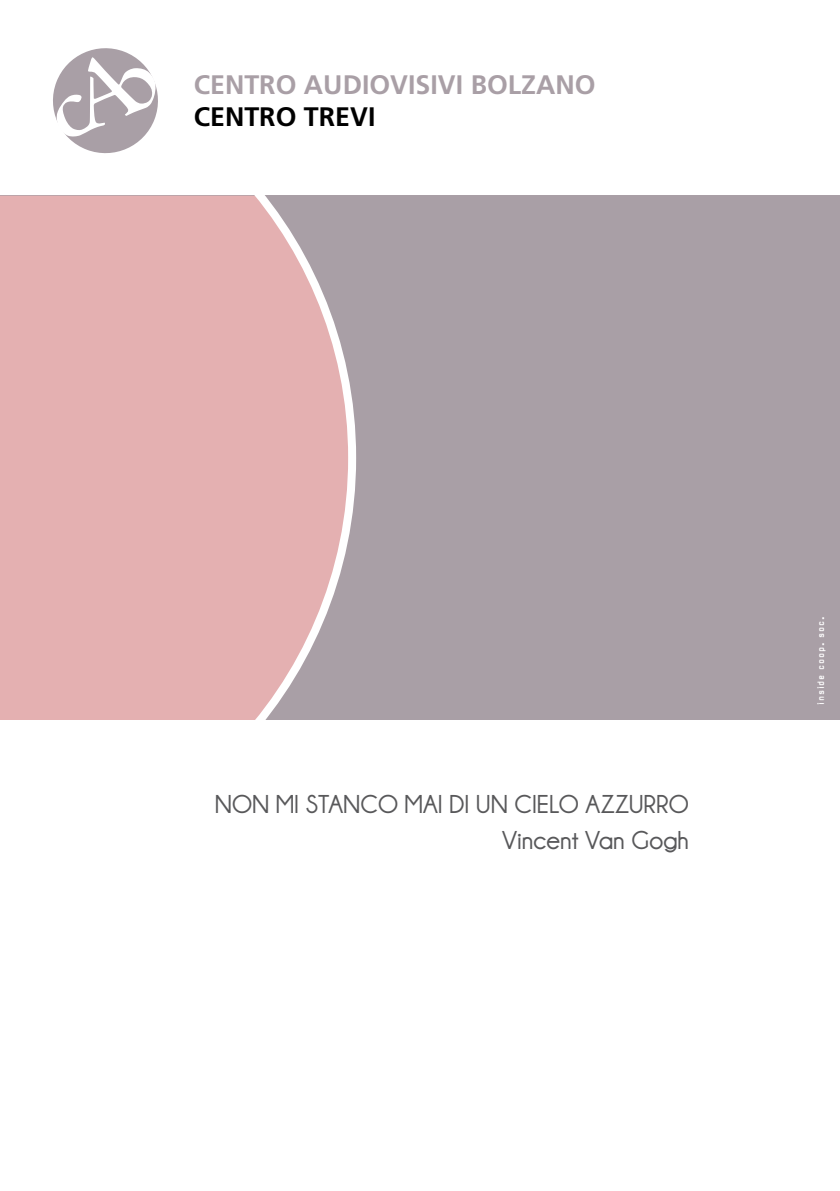
<style>
.page{position:relative;width:840px;height:1191px;background:#fff}
.page>*{position:absolute;margin:0;border:0;box-sizing:border-box;transform-origin:0 0}
.t1{font:700 26.8px "Frutiger";color:#a99fa6}
.t2{font:700 26.8px "Frutiger";color:#000}
.t3{font:700 26px/36px "Champagne&Limousines";color:#58585a;text-align:right}
.t4{font:9px "Clicker";letter-spacing:.075em;color:#fff}
</style>
<div class="page">
<svg style="left:53px;top:48px;width:105px;height:106px"></svg>
<div style="left:0;top:196px;width:839px;height:524px;background:#a99fa6"></div>
<svg style="left:0;top:196px;width:356px;height:524px;background:#dfb0b1"></svg>
<p class="t1" style="left:194px;top:69px;width:34px">CENTRO</p>
<p class="t1" style="left:304px;top:69px;width:18px">AUDIO</p>
<p class="t1" style="left:390px;top:69px;width:116px">VISIVI BOLZANO</p>
<p class="t2" style="left:194px;top:101px;width:183px">CENTRO TREVI</p>
<p class="t3" style="left:215px;top:786px;width:475px">NON MI STANCO MAI DI UN CIELO AZZURRO<br>Vincent Van Gogh</p>
<p class="t4" style="left:815px;top:704px;width:89px;rotate:-90deg">inside coop. soc.</p>
</div>
